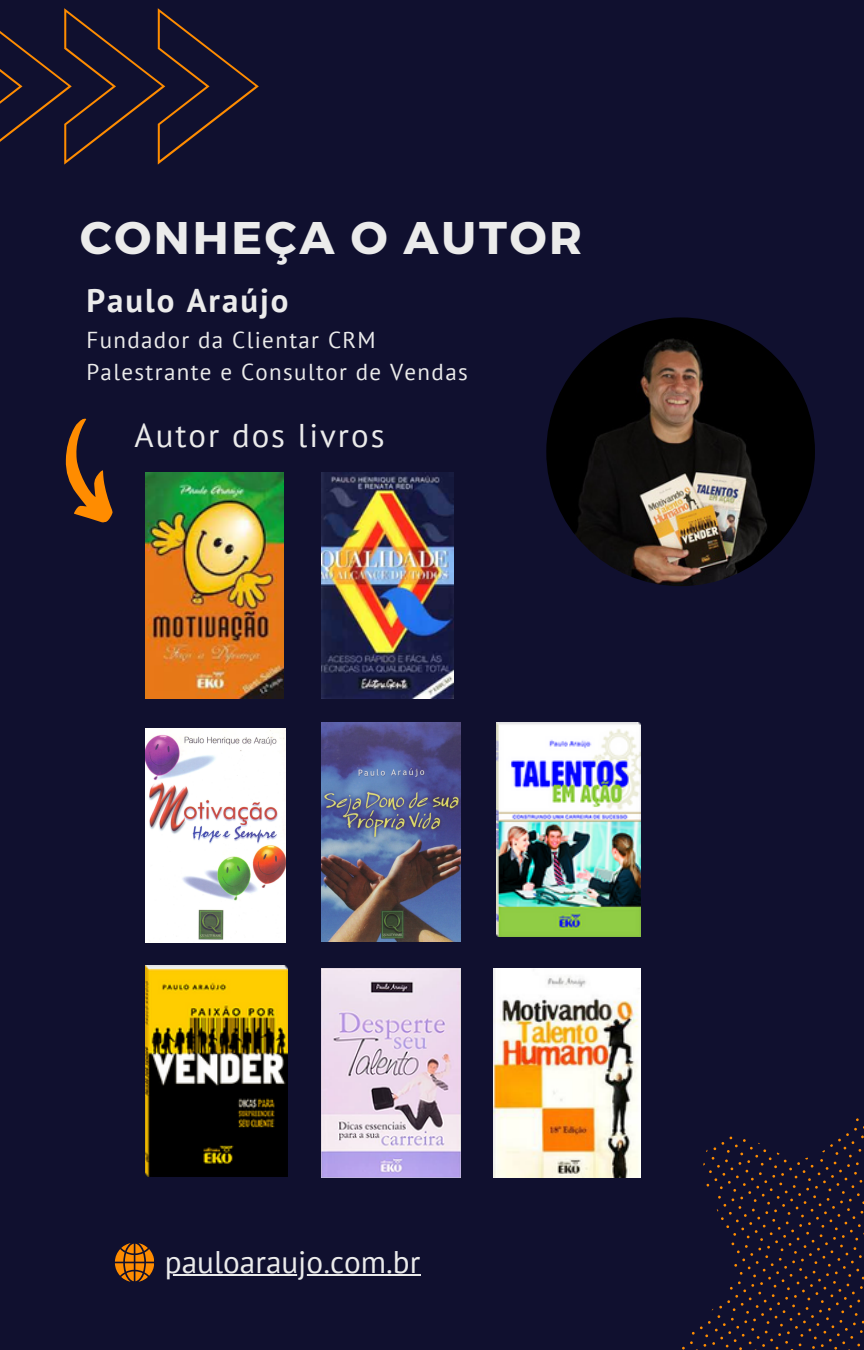
<style>
.page{position:relative;width:864px;height:1350px;background:#10102f}
.page>*{position:absolute;margin:0;border:0;box-sizing:border-box;transform-origin:0 0}
.t1{font:700 45.68px "Montserrat";letter-spacing:.06em;color:#ebebeb}
.t2{font:32.85px "PT Sans";letter-spacing:.06em;color:#ebebeb}
.t3{font:700 32.85px "PT Sans";letter-spacing:.06em;color:#ebebeb}
.t4{font:31.28px "PT Sans";color:#ebebeb}
.t5{font:22.95px "PT Sans";letter-spacing:.06em;color:#ebebeb}
</style>
<div class="page">
<img style="left:546px;top:317px;width:269px;height:269px;border-radius:50%">
<img style="left:145px;top:473px;width:139px;height:226px">
<img style="left:322px;top:473px;width:132px;height:226px">
<img style="left:145px;top:728px;width:141px;height:215px">
<img style="left:322px;top:722px;width:138px;height:219px">
<img style="left:145px;top:966px;width:142px;height:211px">
<img style="left:497px;top:722px;width:143px;height:214px">
<img style="left:322px;top:968px;width:138px;height:210px">
<img style="left:494px;top:968px;width:146px;height:210px">
<svg style="left:65px;top:418px;width:48px;height:105px"></svg>
<svg style="left:115px;top:1243px;width:39px;height:39px"></svg>
<hr style="left:165px;top:1275px;width:255px;height:1px;background:#ebebeb">
<svg style="left:0;top:8px;width:259px;height:157px"></svg>
<svg style="left:682px;top:1118px;width:182px;height:232px"></svg>
<p class="t1" style="left:80px;top:208px;width:504px">CONHEÇA O AUTOR</p>
<h1 class="t3" style="left:86px;top:279px;width:204px">Paulo Araújo</h1>
<p class="t5" style="left:86px;top:324px;width:291px">Fundador da Clientar CRM</p>
<p class="t5" style="left:86px;top:356px;width:383px">Palestrante e Consultor de Vendas</p>
<p class="t2" style="left:135px;top:413px;width:251px">Autor dos livros</p>
<h2 class="t4" style="left:165px;top:1241px;width:257px">pauloaraujo.com.br</h2>
</div>
